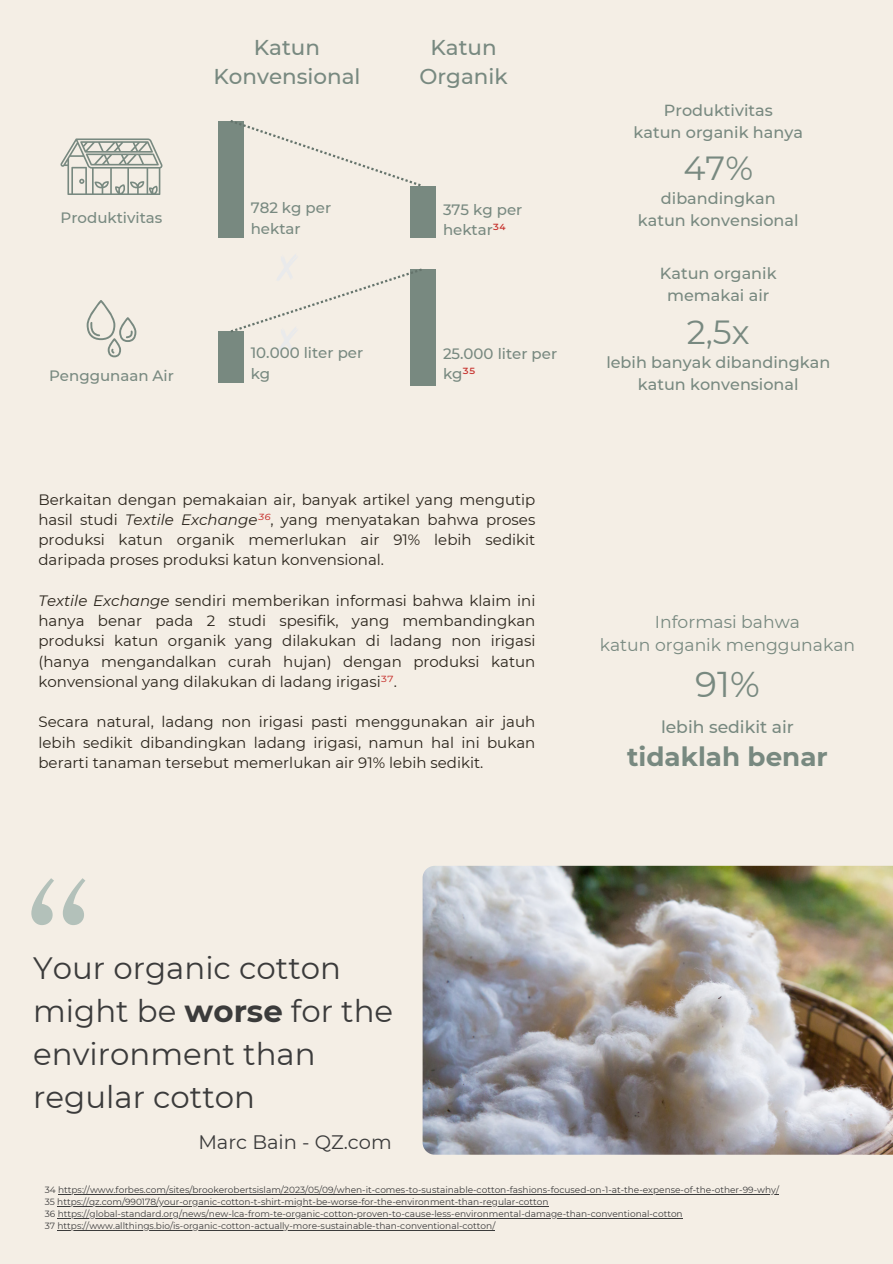
<style>
.page{position:relative;width:893px;height:1264px;background:#fff}
.page>*{position:absolute;margin:0;border:0;box-sizing:border-box;transform-origin:0 0}
.t1{font:224.25px "Marcellus";color:#b3c1ba}
.t2{font:35.85px "Montserrat";color:#788980}
.t3{font:33.45px "Montserrat";color:#788980}
.t4{font:30.9px/43px "Montserrat";color:#3b3b3b}
.t5{font:700 26.25px "Montserrat";color:#788980}
.t6{font:500 21.45px "Montserrat";color:#788980}
.t7{font:19.5px "Montserrat";color:#3b3b3b}
.t8{font:17.25px "Montserrat";color:#788980}
.t9{font:500 17.25px "Montserrat";color:#788980}
.t10{font:500 16.05px "Montserrat";color:#788980}
.t11{font:15px/20.2px "Montserrat";color:#2a241b;text-align:justify}
.t12{font:500 15px/20.2px "Montserrat";color:#788980}
.t13{font:9px "Montserrat";color:#3b3b3b}
.s1{color:#c6302c}
.s2{font-style:italic}
.s3{font-style:italic;color:#c6302c}
.s4{font-weight:700}
</style>
<div class="page">
<div style="left:0;top:0;width:892px;height:1263px;background:#f4eee5"></div>
<img style="left:422px;top:865px;width:470px;height:289px">
<svg style="left:60px;top:138px;width:103px;height:57px"></svg>
<svg style="left:87px;top:300px;width:49px;height:57px"></svg>
<div style="left:218px;top:121px;width:25px;height:117px;background:#788980"></div>
<div style="left:410px;top:186px;width:25px;height:52px;background:#788980"></div>
<div style="left:218px;top:331px;width:26px;height:52px;background:#788980"></div>
<div style="left:410px;top:269px;width:25px;height:117px;background:#788980"></div>
<hr style="left:58px;top:1193px;width:721px;height:1px;background:#3b3b3b">
<hr style="left:57px;top:1205px;width:491px;height:1px;background:#3b3b3b">
<hr style="left:58px;top:1217px;width:624px;height:1px;background:#3b3b3b">
<hr style="left:57px;top:1229px;width:438px;height:1px;background:#3b3b3b">
<svg style="left:230px;top:120px;width:191px;height:67px"></svg>
<svg style="left:230px;top:255px;width:192px;height:98px"></svg>
<p class="t6" style="left:254px;top:34px;width:68px">Katun</p>
<p class="t6" style="left:213px;top:63px;width:148px">Konvensional</p>
<p class="t6" style="left:430px;top:34px;width:68px">Katun</p>
<p class="t6" style="left:419px;top:63px;width:90px">Organik</p>
<p class="t12" style="left:61px;top:208px;width:103px">Produktivitas</p>
<p class="t12" style="left:49px;top:365px;width:126px">Penggunaan Air</p>
<p class="t12" style="left:251px;top:198px;width:82px">782 kg per hektar</p>
<p class="t12" style="left:443px;top:199px;width:81px">375 kg per hektar<span class="s1">³⁴</span></p>
<p class="t12" style="left:251px;top:343px;width:114px">10.000 liter per kg</p>
<p class="t12" style="left:443px;top:343px;width:116px">25.000 liter per</p>
<p class="t12" style="left:443px;top:363px;width:34px">kg<span class="s1">³⁵</span></p>
<p class="t11" style="left:38px;top:489px;width:498px">Berkaitan dengan pemakaian air, banyak artikel yang mengutip hasil studi <span class="s2">Textile Exchange</span><span class="s3">³⁶</span>, yang menyatakan bahwa proses produksi katun organik memerlukan air 91% lebih sedikit daripada proses produksi katun konvensional.</p>
<p class="t11" style="left:38px;top:590px;width:498px"><span class="s2">Textile Exchange</span> sendiri memberikan informasi bahwa klaim ini hanya benar pada 2 studi spesifik, yang membandingkan produksi katun organik yang dilakukan di ladang non irigasi (hanya mengandalkan curah hujan) dengan produksi katun konvensional yang dilakukan di ladang irigasi<span class="s1">³⁷</span>.</p>
<p class="t11" style="left:38px;top:712px;width:498px">Secara natural, ladang non irigasi pasti menggunakan air jauh lebih sedikit dibandingkan ladang irigasi, namun hal ini bukan berarti tanaman tersebut memerlukan air 91% lebih sedikit.</p>
<p class="t1" style="left:22px;top:819px;width:72px">“</p>
<p class="t4" style="left:33px;top:946px;width:361px">Your organic cotton might be <span class="s4">worse</span> for the environment than regular cotton</p>
<p class="t7" style="left:198px;top:1130px;width:195px">Marc Bain - QZ.com</p>
<p class="t10" style="left:663px;top:100px;width:110px">Produktivitas</p>
<p class="t10" style="left:633px;top:122px;width:171px">katun organik hanya</p>
<p class="t3" style="left:683px;top:148px;width:71px">47%</p>
<p class="t10" style="left:661px;top:189px;width:116px">dibandingkan</p>
<p class="t10" style="left:638px;top:211px;width:162px">katun konvensional</p>
<p class="t10" style="left:660px;top:263px;width:118px">Katun organik</p>
<p class="t10" style="left:667px;top:285px;width:104px">memakai air</p>
<p class="t3" style="left:686px;top:311px;width:64px">2,5x</p>
<p class="t10" style="left:606px;top:352px;width:225px">lebih banyak dibandingkan</p>
<p class="t10" style="left:638px;top:374px;width:162px">katun konvensional</p>
<p class="t8" style="left:655px;top:611px;width:146px">Informasi bahwa</p>
<p class="t8" style="left:599px;top:634px;width:257px">katun organik menggunakan</p>
<p class="t2" style="left:695px;top:662px;width:66px">91%</p>
<p class="t9" style="left:661px;top:716px;width:134px">lebih sedikit air</p>
<p class="t5" style="left:627px;top:740px;width:202px">tidaklah benar</p>
<p class="t13" style="left:45px;top:1184px;width:735px">34 https://www.forbes.com/sites/brookerobertsislam/2023/05/09/when-it-comes-to-sustainable-cotton-fashions-focused-on-1-at-the-expense-of-the-other-99-why/</p>
<p class="t13" style="left:45px;top:1196px;width:505px">35 https://qz.com/990178/your-organic-cotton-t-shirt-might-be-worse-for-the-environment-than-regular-cotton</p>
<p class="t13" style="left:45px;top:1208px;width:639px">36 https://global-standard.org/news/new-lca-from-te-organic-cotton-proven-to-cause-less-environmental-damage-than-conventional-cotton</p>
<p class="t13" style="left:45px;top:1220px;width:452px">37 https://www.allthings.bio/is-organic-cotton-actually-more-sustainable-than-conventional-cotton/</p>
</div>
